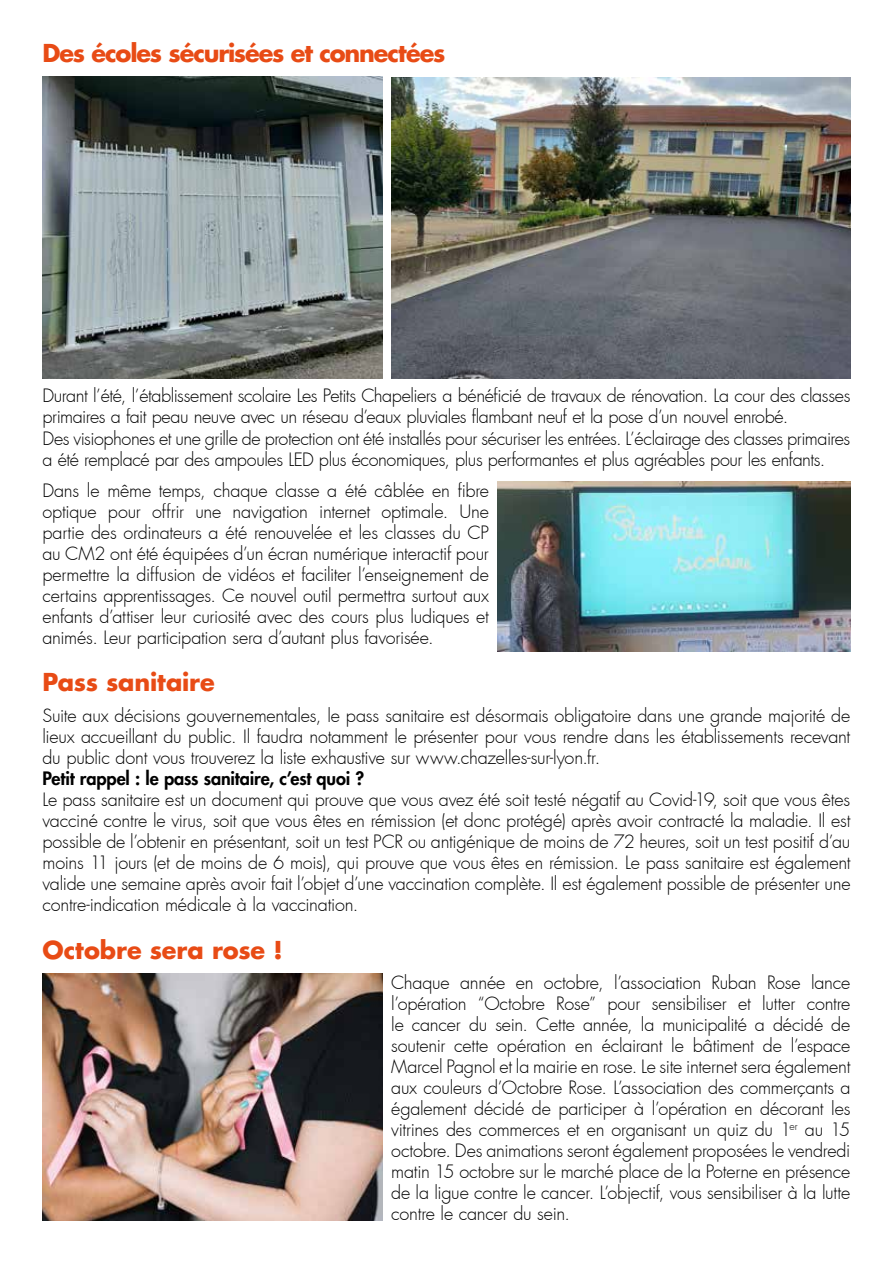
<style>
.page{position:relative;width:893px;height:1263px;background:#fff}
.page>*{position:absolute;margin:0;border:0;box-sizing:border-box;transform-origin:0 0}
.t1{font:700 24px "Futura LT";letter-spacing:-.035em;color:#e84b15}
.t2{font:700 24px "Futura LT";color:#e84b15}
.t3{font:700 24px "Futura LT";letter-spacing:-.01em;color:#e84b15}
.t4{font:300 18px/21px "Futura";letter-spacing:-.02em;color:#000;text-align:justify}
.t5{font:800 18px "Futura LT";letter-spacing:-.01em;color:#000}
</style>
<div class="page">
<img style="left:43px;top:974px;width:340px;height:247px">
<img style="left:43px;top:77px;width:340px;height:302px">
<img style="left:497px;top:482px;width:353px;height:169px">
<img style="left:391px;top:77px;width:459px;height:302px">
<h1 class="t1" style="left:43px;top:37px;width:404px">Des écoles sécurisées et connectées</h1>
<p class="t4" style="left:43px;top:386px;width:809px;text-align:left">Durant l’été, l’établissement scolaire Les Petits Chapeliers a bénéficié de travaux de rénovation. La cour des classes primaires a fait peau neuve avec un réseau d’eaux pluviales flambant neuf et la pose d’un nouvel enrobé.<br>Des visiophones et une grille de protection ont été installés pour sécuriser les entrées. L’éclairage des classes primaires a été remplacé par des ampoules LED plus économiques, plus performantes et plus agréables pour les enfants.</p>
<p class="t4" style="left:43px;top:480px;width:448px">Dans le même temps, chaque classe a été câblée en fibre optique pour offrir une navigation internet optimale. Une partie des ordinateurs a été renouvelée et les classes du CP au CM2 ont été équipées d’un écran numérique interactif pour permettre la diffusion de vidéos et faciliter l’enseignement de certains apprentissages. Ce nouvel outil permettra surtout aux enfants d’attiser leur curiosité avec des cours plus ludiques et animés. Leur participation sera d’autant plus favorisée.</p>
<h1 class="t3" style="left:43px;top:666px;width:174px">Pass sanitaire</h1>
<p class="t4" style="left:43px;top:705px;width:809px">Suite aux décisions gouvernementales, le pass sanitaire est désormais obligatoire dans une grande majorité de lieux accueillant du public. Il faudra notamment le présenter pour vous rendre dans les établissements recevant du public dont vous trouverez la liste exhaustive sur www.chazelles-sur-lyon.fr.</p>
<p class="t5" style="left:43px;top:767px;width:323px">Petit rappel : le pass sanitaire, c’est quoi ?</p>
<p class="t4" style="left:43px;top:789px;width:809px">Le pass sanitaire est un document qui prouve que vous avez été soit testé négatif au Covid-19, soit que vous êtes vacciné contre le virus, soit que vous êtes en rémission (et donc protégé) après avoir contracté la maladie. Il est possible de l’obtenir en présentant, soit un test PCR ou antigénique de moins de 72 heures, soit un test positif d’au moins 11 jours (et de moins de 6 mois), qui prouve que vous êtes en rémission. Le pass sanitaire est également valide une semaine après avoir fait l’objet d’une vaccination complète. Il est également possible de présenter une contre-indication médicale à la vaccination.</p>
<h1 class="t2" style="left:43px;top:934px;width:242px">Octobre sera rose !</h1>
<p class="t4" style="left:391px;top:972px;width:461px">Chaque année en octobre, l’association Ruban Rose lance l’opération “Octobre Rose” pour sensibiliser et lutter contre le cancer du sein. Cette année, la municipalité a décidé de soutenir cette opération en éclairant le bâtiment de l’espace Marcel Pagnol et la mairie en rose. Le site internet sera également aux couleurs d’Octobre Rose. L’association des commerçants a également décidé de participer à l’opération en décorant les vitrines des commerces et en organisant un quiz du 1<sup>er</sup> au 15 octobre. Des animations seront également proposées le vendredi matin 15 octobre sur le marché place de la Poterne en présence de la ligue contre le cancer. L’objectif, vous sensibiliser à la lutte contre le cancer du sein.</p>
</div>
